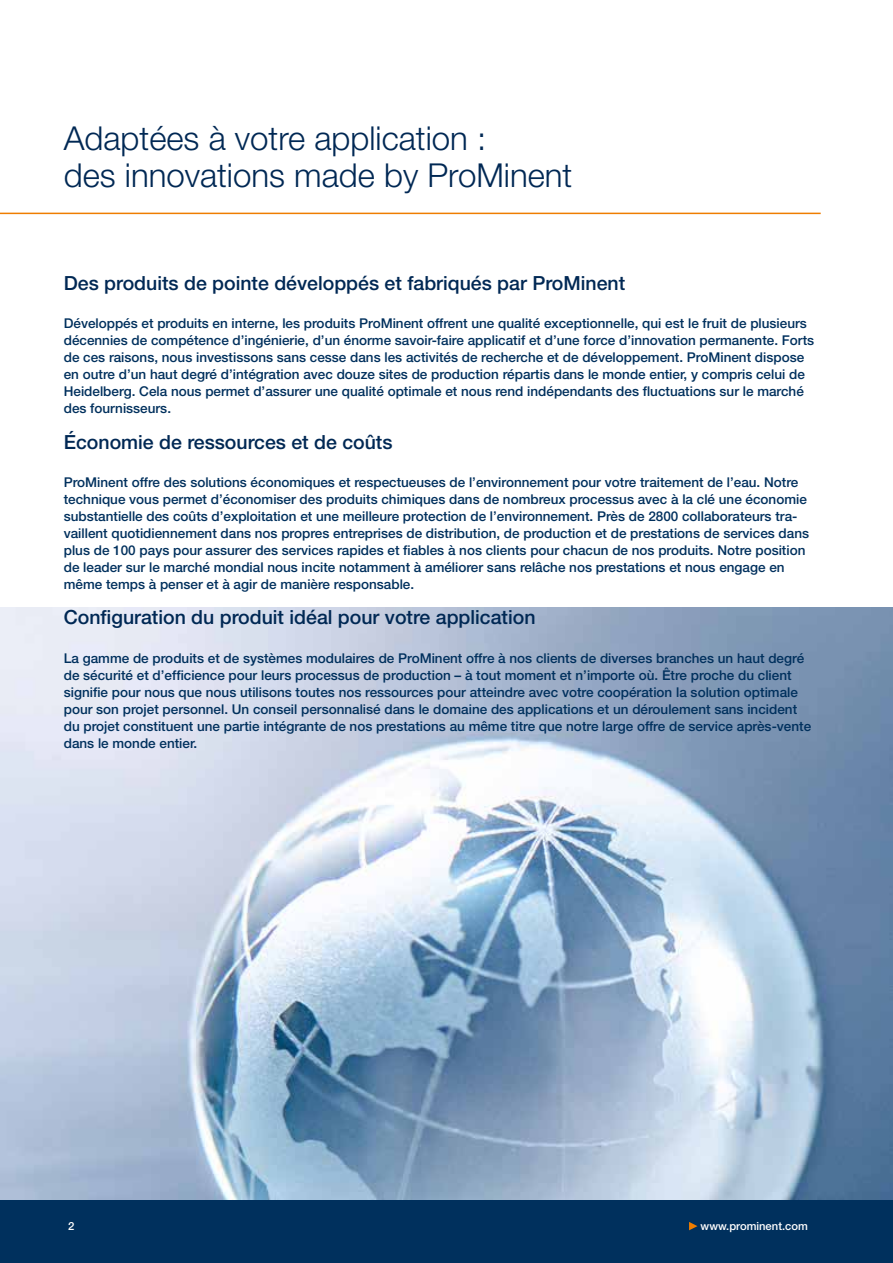
<style>
.page{position:relative;width:893px;height:1263px;background:#fff}
.page>*{position:absolute;margin:0;border:0;box-sizing:border-box;transform-origin:0 0}
.t1{font:300 33px/37.5px "Helvetica Neue LT Pro";color:#002854}
.t2{font:500 19.5px "Helvetica Neue LT Pro";color:#002854}
.t3{font:500 13.5px/17px "Helvetica Neue LT Pro";color:#00305d}
.t4{font:500 11.25px "Helvetica Neue LT Pro";color:#fff}
</style>
<div class="page">
<div style="left:0;top:1199px;width:893px;height:64px;background:#00305d"></div>
<hr style="left:0;top:213px;width:821px;height:1px;background:#ef7d00">
<svg style="left:689px;top:1222px;width:8px;height:8px"></svg>
<img style="left:0;top:607px;width:893px;height:593px">
<h1 class="t1" style="left:64px;top:118px;width:510px">Adaptées à votre application :<br>des innovations made by ProMinent</h1>
<h2 class="t2" style="left:64px;top:271px;width:563px">Des produits de pointe développés et fabriqués par ProMinent</h2>
<p class="t3" style="left:64px;top:315px;width:752px">Développés et produits en interne, les produits ProMinent offrent une qualité exceptionnelle, qui est le fruit de plusieurs décennies de compétence d’ingénierie, d’un énorme savoir-faire applicatif et d’une force d’innovation permanente. Forts de ces raisons, nous investissons sans cesse dans les activités de recherche et de développement. ProMinent dispose en outre d’un haut degré d’intégration avec douze sites de production répartis dans le monde entier, y compris celui de Heidelberg. Cela nous permet d’assurer une qualité optimale et nous rend indépendants des fluctuations sur le marché des fournisseurs.</p>
<h2 class="t2" style="left:64px;top:430px;width:330px">Économie de ressources et de coûts</h2>
<p class="t3" style="left:64px;top:474px;width:747px">ProMinent offre des solutions économiques et respectueuses de l’environnement pour votre traitement de l’eau. Notre technique vous permet d’économiser des produits chimiques dans de nombreux processus avec à la clé une économie substantielle des coûts d’exploitation et une meilleure protection de l’environnement. Près de 2800 collaborateurs tra&shy;vaillent quotidiennement dans nos propres entreprises de distribution, de production et de prestations de services dans plus de 100 pays pour assurer des services rapides et fiables à nos clients pour chacun de nos produits. Notre position de leader sur le marché mondial nous incite notamment à améliorer sans relâche nos prestations et nous engage en même temps à penser et à agir de manière responsable.</p>
<h2 class="t2" style="left:64px;top:606px;width:473px">Configuration du produit idéal pour votre application</h2>
<p class="t3" style="left:64px;top:649px;width:749px">La gamme de produits et de systèmes modulaires de ProMinent offre à nos clients de diverses branches un haut degré de sécurité et d’efficience pour leurs processus de production – à tout moment et n’importe où. Être proche du client signifie pour nous que nous utilisons toutes nos ressources pour atteindre avec votre coopération la solution optimale pour son projet personnel. Un conseil personnalisé dans le domaine des applications et un déroulement sans incident du projet constituent une partie intégrante de nos prestations au même titre que notre large offre de service après-vente dans le monde entier.</p>
<p class="t4" style="left:68px;top:1219px;width:8px">2</p>
<p class="t4" style="left:701px;top:1219px;width:109px">www.prominent.com</p>
</div>
